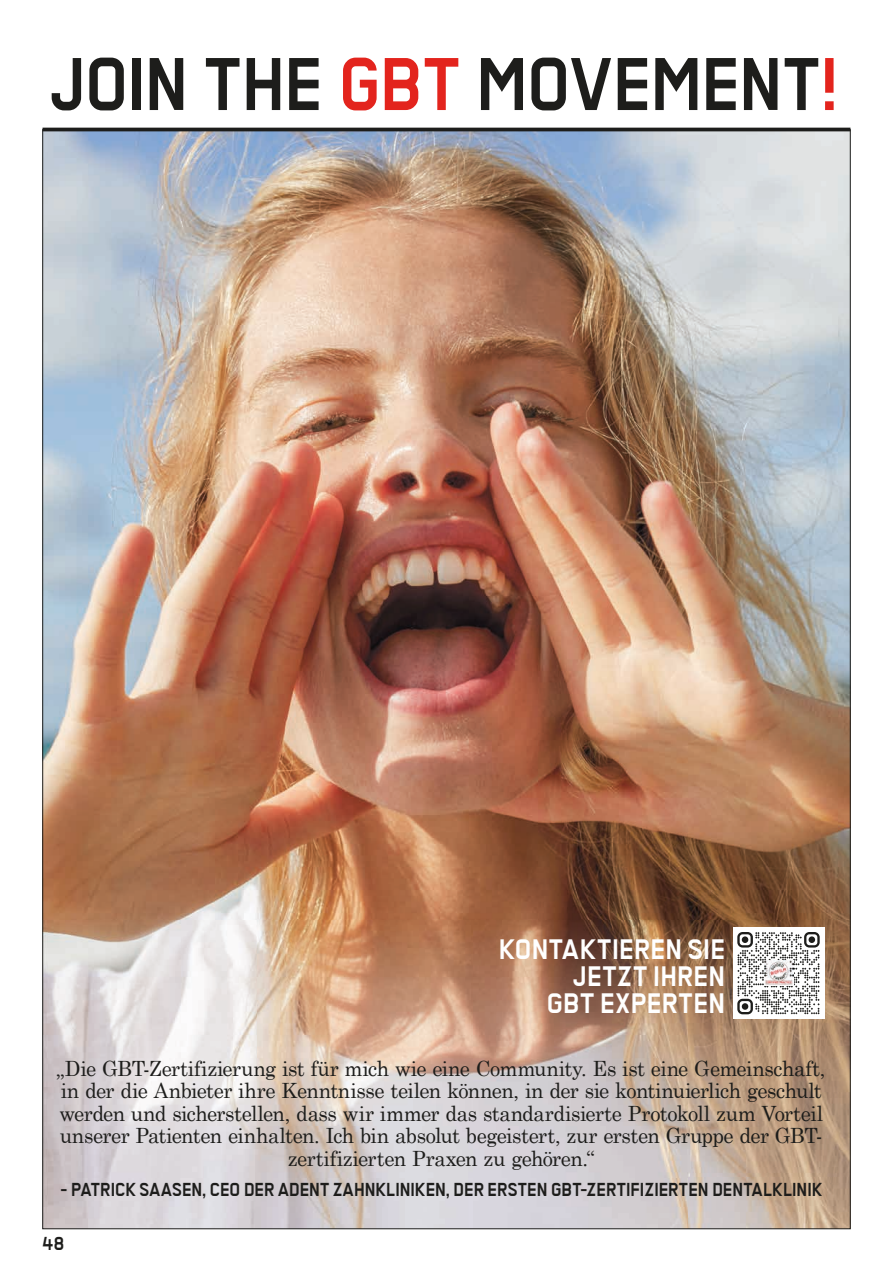
<style>
.page{position:relative;width:893px;height:1263px;background:#fff}
.page>*{position:absolute;margin:0;border:0;box-sizing:border-box;transform-origin:0 0}
.t1{font:700 84px "Transbold Neue Euro";letter-spacing:-.005em;color:#1d1d1b}
.t2{font:700 31.5px/27px "Transbold Neue Euro";letter-spacing:.015em;color:#fff;text-align:right}
.t3{font:21px/22.5px "Century Schoolbook";letter-spacing:-.025em;color:#1d1d1b;text-align:center}
.t4{font:700 21px "Transbold Neue Euro";letter-spacing:.005em;color:#1d1d1b}
.s1{color:#e3241d}
</style>
<div class="page">
<img style="left:45px;top:131px;width:803px;height:1096px">
<img style="left:42px;top:920px;width:11px;height:310px">
<img style="left:840px;top:920px;width:11px;height:310px">
<div style="left:733px;top:927px;width:91px;height:92px;background:#fff"></div>
<svg style="left:737px;top:932px;width:83px;height:82px"></svg>
<div style="left:742px;top:936px;width:6px;height:7px;background:#1d1d1b;border-radius:50%"></div>
<div style="left:808px;top:936px;width:7px;height:7px;background:#1d1d1b;border-radius:50%"></div>
<div style="left:742px;top:1003px;width:6px;height:7px;background:#1d1d1b;border-radius:50%"></div>
<img style="left:764px;top:960px;width:29px;height:26px">
<hr style="left:43px;top:128px;width:807px;height:3px;background:#1d1d1b">
<h1 class="t1" style="left:50px;top:39px;width:790px">JOIN THE <span class="s1">GBT</span> MOVEMENT<span class="s1">!</span></h1>
<h2 class="t2" style="left:499px;top:936px;width:228px">KONTAKTIEREN SIE<br>JETZT IHREN<br>GBT EXPERTEN</h2>
<p class="t3" style="left:57px;top:1055px;width:770px">„Die GBT-Zertifizierung ist für mich wie eine Community. Es ist eine Gemeinschaft, in der die Anbieter ihre Kenntnisse teilen können, in der sie kontinuierlich geschult werden und sicherstellen, dass wir immer das standardisierte Protokoll zum Vorteil unserer Patienten einhalten. Ich bin absolut begeistert, zur ersten Gruppe der GBT&shy;zertifizierten Praxen zu gehören.“</p>
<p class="t4" style="left:60px;top:1178px;width:763px">- PATRICK SAASEN, CEO DER ADENT ZAHNKLINIKEN, DER ERSTEN GBT-ZERTIFIZIERTEN DENTALKLINIK</p>
<p class="t4" style="left:43px;top:1232px;width:23px">48</p>
</div>
